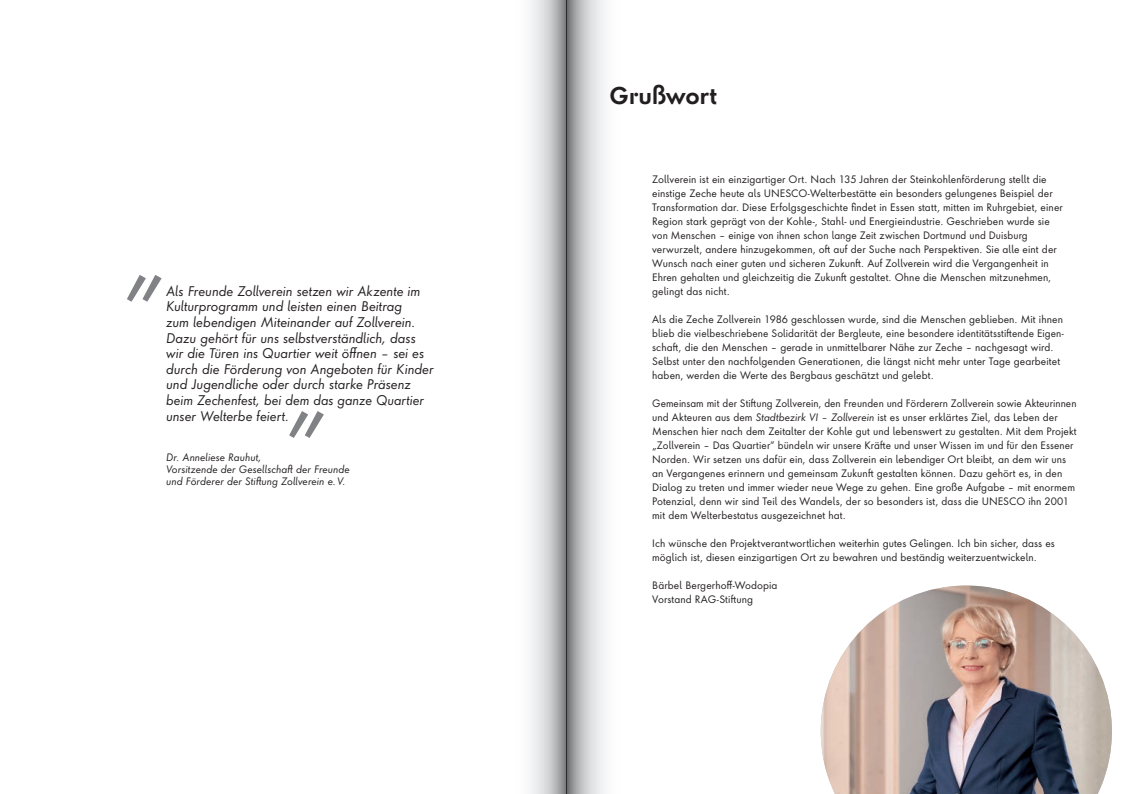
<style>
.page{position:relative;width:1134px;height:794px;background:#fff}
.page>*{position:absolute;margin:0;border:0;box-sizing:border-box;transform-origin:0 0}
.t1{font:italic 101.9px "Futura ND Alt";color:#808285}
.t2{font:600 22.5px "Futura ND Alt";color:#231f20}
.t3{font:italic 13px/15.6px "Futura ND Alt";letter-spacing:-.005em;color:#231f20}
.t4{font:10px/14px "Futura ND Alt";letter-spacing:.01em;color:#231f20}
.t5{font:italic 10px/12px "Futura ND Alt";letter-spacing:.005em;color:#231f20}
.s1{font-style:italic}
</style>
<div class="page">
<img style="left:821px;top:585px;width:291px;height:209px">
<svg style="left:589px;top:0;width:15px;height:794px"></svg>
<svg style="left:531px;top:0;width:13px;height:794px"></svg>
<div style="left:567px;top:0;width:22px;height:794px;background:linear-gradient(to right,#78797a,#dbdcde)"></div>
<svg style="left:544px;top:0;width:23px;height:794px;background:#afafb1"></svg>
<h1 class="t1" style="left:127px;top:184px;width:45px">„</h1>
<p class="t3" style="left:166px;top:283px;width:269px">Als Freunde Zollverein setzen wir Akzente im Kulturprogramm und leisten einen Beitrag<br>zum lebendigen Miteinander auf Zollverein.<br>Dazu gehört für uns selbstverständlich, dass wir die Türen ins Quartier weit öffnen – sei es durch die Förderung von Angeboten für Kinder und Jugendliche oder durch starke Präsenz beim Zechenfest, bei dem das ganze Quartier unser Welterbe feiert.</p>
<p class="t5" style="left:166px;top:451px;width:185px">Dr. Anneliese Rauhut,<br>Vorsitzende der Gesellschaft der Freunde und Förderer der Stiftung Zollverein e.V.</p>
<h1 class="t1" style="left:289px;top:320px;width:45px">„</h1>
<h2 class="t2" style="left:609px;top:81px;width:109px">Grußwort</h2>
<p class="t4" style="left:652px;top:171px;width:412px">Zollverein ist ein einzigartiger Ort. Nach 135 Jahren der Steinkohlenförderung stellt die einstige Zeche heute als UNESCO-Welterbestätte ein besonders gelungenes Beispiel der Transformation dar. Diese Erfolgsgeschichte findet in Essen statt, mitten im Ruhrgebiet, einer Region stark geprägt von der Kohle-, Stahl- und Energieindustrie. Geschrieben wurde sie von Menschen – einige von ihnen schon lange Zeit zwischen Dortmund und Duisburg verwurzelt, andere hinzugekommen, oft auf der Suche nach Perspektiven. Sie alle eint der Wunsch nach einer guten und sicheren Zukunft. Auf Zollverein wird die Vergangenheit in Ehren gehalten und gleichzeitig die Zukunft gestaltet. Ohne die Menschen mitzunehmen, gelingt das nicht.</p>
<p class="t4" style="left:652px;top:311px;width:413px">Als die Zeche Zollverein 1986 geschlossen wurde, sind die Menschen geblieben. Mit ihnen blieb die vielbeschriebene Solidarität der Bergleute, eine besondere identitätsstiftende Eigen&shy;schaft, die den Menschen – gerade in unmittelbarer Nähe zur Zeche – nachgesagt wird.<br>Selbst unter den nachfolgenden Generationen, die längst nicht mehr unter Tage gearbeitet haben, werden die Werte des Bergbaus geschätzt und gelebt.</p>
<p class="t4" style="left:652px;top:395px;width:426px">Gemeinsam mit der Stiftung Zollverein, den Freunden und Förderern Zollverein sowie Akteurinnen und Akteuren aus dem <span class="s1">Stadtbezirk VI – Zollverein</span> ist es unser erklärtes Ziel, das Leben der Menschen hier nach dem Zeitalter der Kohle gut und lebenswert zu gestalten. Mit dem Projekt „Zollverein – Das Quartier“ bündeln wir unsere Kräfte und unser Wissen im und für den Essener Norden. Wir setzen uns dafür ein, dass Zollverein ein lebendiger Ort bleibt, an dem wir uns an Vergangenes erinnern und gemeinsam Zukunft gestalten können. Dazu gehört es, in den Dialog zu treten und immer wieder neue Wege zu gehen. Eine große Aufgabe – mit enormem Potenzial, denn wir sind Teil des Wandels, der so besonders ist, dass die UNESCO ihn 2001 mit dem Welterbestatus ausgezeichnet hat.</p>
<p class="t4" style="left:652px;top:535px;width:404px">Ich wünsche den Projektverantwortlichen weiterhin gutes Gelingen. Ich bin sicher, dass es möglich ist, diesen einzigartigen Ort zu bewahren und beständig weiterzuentwickeln.</p>
<p class="t4" style="left:652px;top:577px;width:127px">Bärbel Bergerhoff-Wodopia<br>Vorstand RAG-Stiftung</p>
</div>
